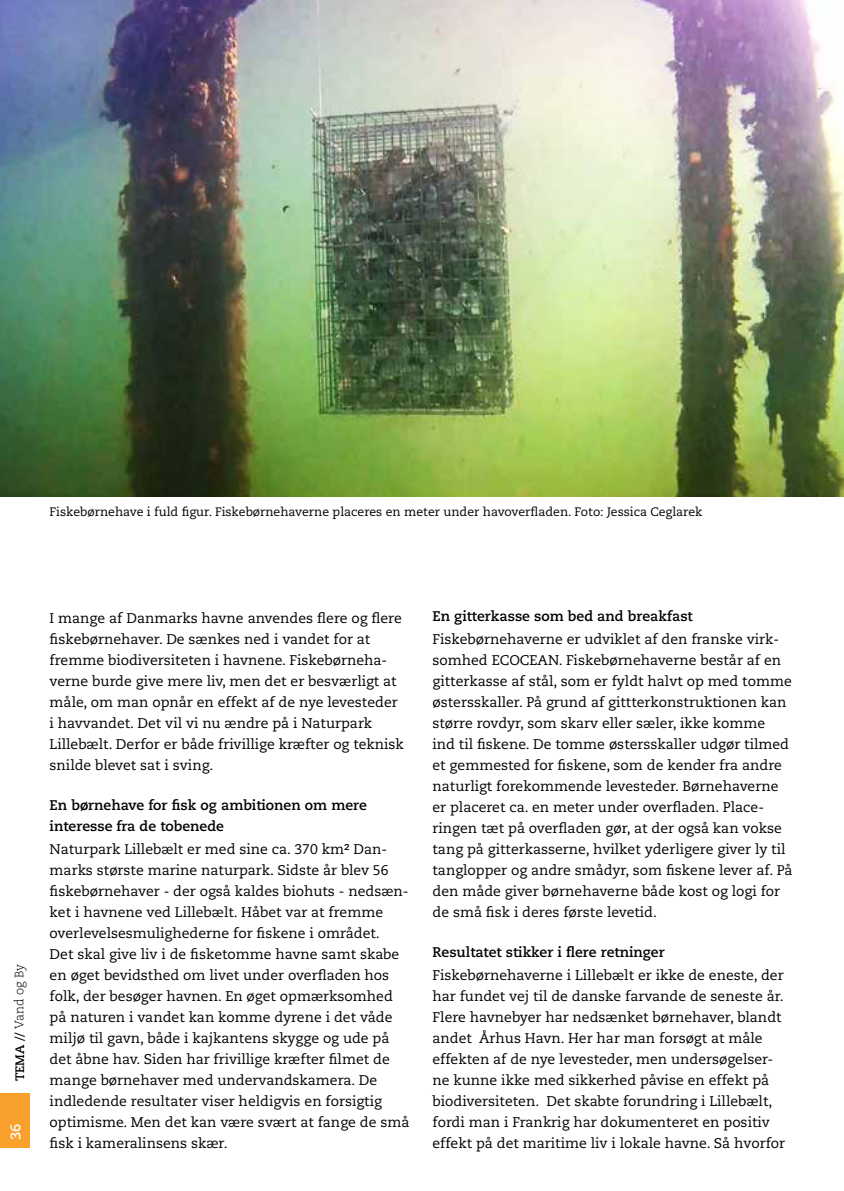
<style>
.page{position:relative;width:844px;height:1191px;background:#fff}
.page>*{position:absolute;margin:0;border:0;box-sizing:border-box;transform-origin:0 0}
.t1{font:14px/21px "Caecilia LT Std";color:#000}
.t2{font:700 14px/21px "Caecilia LT Std";color:#000}
.t3{font:700 14px "Caecilia LT Std";color:#fff}
.t4{font:12.25px "Caecilia LT Std";color:#000}
.t5{font:300 12.25px "Caecilia LT Std";color:#000}
.s1{font-weight:700}
</style>
<div class="page">
<div style="left:0;top:1093px;width:29px;height:55px;background:#f9a12c"></div>
<img style="left:0;top:0;width:843px;height:496px">
<p class="t4" style="left:50px;top:504px;width:654px">Fiskebørnehave i fuld figur. Fiskebørnehaverne placeres en meter under havoverfladen. Foto: Jessica Ceglarek</p>
<p class="t5" style="left:12px;top:1081px;width:119px;rotate:-90deg"><span class="s1">TEMA //</span> Vand og By</p>
<p class="t3" style="left:7px;top:1140px;width:18px;rotate:-90deg">36</p>
<p class="t1" style="left:50px;top:607px;width:356px">I mange af Danmarks havne anvendes flere og flere fiskebørnehaver. De sænkes ned i vandet for at fremme biodiversiteten i havnene. Fiskebørneha&shy;verne burde give mere liv, men det er besværligt at måle, om man opnår en effekt af de nye levesteder i havvandet. Det vil vi nu ændre på i Naturpark Lillebælt. Derfor er både frivillige kræfter og teknisk snilde blevet sat i sving.</p>
<p class="t2" style="left:50px;top:795px;width:319px">En børnehave for fisk og ambitionen om mere interesse fra de tobenede</p>
<p class="t1" style="left:50px;top:838px;width:361px">Naturpark Lillebælt er med sine ca. 370 km<span class="s1">2</span> Dan&shy;marks største marine naturpark. Sidste år blev 56 fiskebørnehaver - der også kaldes biohuts - nedsæn&shy;ket i havnene ved Lillebælt. Håbet var at fremme overlevelsesmulighederne for fiskene i området.<br>Det skal give liv i de fisketomme havne samt skabe en øget bevidsthed om livet under overfladen hos folk, der besøger havnen. En øget opmærksomhed på naturen i vandet kan komme dyrene i det våde miljø til gavn, både i kajkantens skygge og ude på det åbne hav. Siden har frivillige kræfter filmet de mange børnehaver med undervandskamera. De indledende resultater viser heldigvis en forsigtig optimisme. Men det kan være svært at fange de små fisk i kameralinsens skær.</p>
<p class="t2" style="left:432px;top:606px;width:262px">En gitterkasse som bed and breakfast</p>
<p class="t1" style="left:432px;top:628px;width:361px">Fiskebørnehaverne er udviklet af den franske virk&shy;somhed ECOCEAN. Fiskebørnehaverne består af en gitterkasse af stål, som er fyldt halvt op med tomme østersskaller. På grund af gittterkonstruktionen kan større rovdyr, som skarv eller sæler, ikke komme<br>ind til fiskene. De tomme østersskaller udgør tilmed et gemmested for fiskene, som de kender fra andre naturligt forekommende levesteder. Børnehaverne er placeret ca. en meter under overfladen. Place&shy;ringen tæt på overfladen gør, at der også kan vokse tang på gitterkasserne, hvilket yderligere giver ly til tanglopper og andre smådyr, som fiskene lever af. På den måde giver børnehaverne både kost og logi for de små fisk i deres første levetid.</p>
<p class="t2" style="left:432px;top:942px;width:234px">Resultatet stikker i flere retninger</p>
<p class="t1" style="left:432px;top:964px;width:354px">Fiskebørnehaverne i Lillebælt er ikke de eneste, der har fundet vej til de danske farvande de seneste år.<br>Flere havnebyer har nedsænket børnehaver, blandt andet Århus Havn. Her har man forsøgt at måle effekten af de nye levesteder, men undersøgelser&shy;ne kunne ikke med sikkerhed påvise en effekt på biodiversiteten. Det skabte forundring i Lillebælt, fordi man i Frankrig har dokumenteret en positiv effekt på det maritime liv i lokale havne. Så hvorfor</p>
</div>
